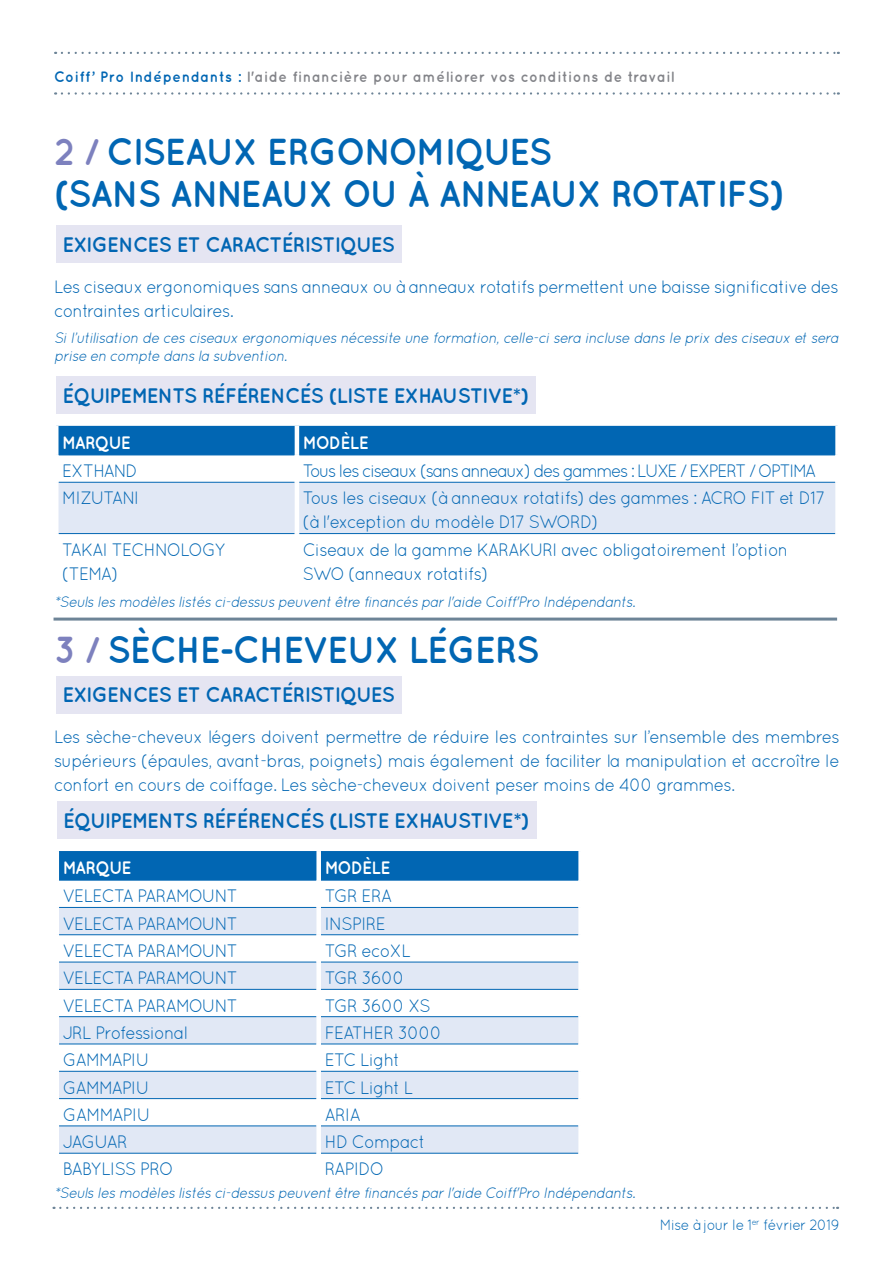
<style>
.page{position:relative;width:893px;height:1263px;background:#fff}
.page>*{position:absolute;margin:0;border:0;box-sizing:border-box;transform-origin:0 0}
.Texte_courant{font:700 37.5px/42px "Quicksand";letter-spacing:-.03em;color:#0166b3;scale:.94 1}
.t1{font:700 21px "Quicksand";letter-spacing:-.03em;color:#0166b3;scale:.94 1}
.Texte_courant-2{font:18px/24px "Quicksand";letter-spacing:-.04em;color:#0166b3;scale:.94 1}
.Texte_courant-3{font:18px "Quicksand";letter-spacing:-.08em;color:#0166b3;scale:.94 1}
.Texte_courant-4{font:700 18px "Quicksand";letter-spacing:-.04em;color:#fff;scale:.94 1}
.Texte_courant-5{font:italic 15px/18px "Quicksand";color:#0166b3;scale:.94 1}
.t2{font:700 15px "Quicksand";letter-spacing:.05em;color:#838489;scale:.93 1}
.Texte_courant-6{font:15px "Quicksand";letter-spacing:-.04em;color:#0166b3;scale:.94 1}
.s1{color:#0166b3}
.s2{color:#7d81be}
</style>
<div class="page">
<svg style="left:54px;top:1207px;width:784px;height:2px"></svg>
<hr style="left:54px;top:618px;width:783px;height:3px;background:#6d8497">
<div style="left:56px;top:226px;width:346px;height:37px;background:#e5e5f2"></div>
<div style="left:56px;top:676px;width:346px;height:37px;background:#e5e5f2"></div>
<div style="left:56px;top:376px;width:480px;height:38px;background:#e5e5f2"></div>
<div style="left:58px;top:426px;width:777px;height:29px;background:#0166b3"></div>
<div style="left:58px;top:483px;width:777px;height:50px;background:#e1e8f5"></div>
<hr style="left:58px;top:455px;width:237px;height:1px;background:#0166b3">
<hr style="left:299px;top:455px;width:536px;height:1px;background:#0166b3">
<hr style="left:58px;top:482px;width:237px;height:1px;background:#0166b3">
<hr style="left:299px;top:482px;width:536px;height:1px;background:#0166b3">
<hr style="left:58px;top:533px;width:237px;height:1px;background:#0166b3">
<hr style="left:299px;top:533px;width:536px;height:1px;background:#0166b3">
<hr style="left:295px;top:426px;width:4px;height:29px;background:#fff">
<hr style="left:295px;top:482px;width:4px;height:52px;background:#fff">
<div style="left:57px;top:802px;width:479px;height:37px;background:#e5e5f2"></div>
<div style="left:59px;top:851px;width:519px;height:29px;background:#0166b3"></div>
<svg style="left:59px;top:908px;width:519px;height:190px;fill:#e1e8f5"></svg>
<svg style="left:59px;top:1099px;width:519px;height:54px"></svg>
<hr style="left:59px;top:880px;width:257px;height:1px;background:#0166b3">
<hr style="left:321px;top:880px;width:257px;height:1px;background:#0166b3">
<hr style="left:59px;top:907px;width:257px;height:1px;background:#0166b3">
<hr style="left:321px;top:907px;width:257px;height:1px;background:#0166b3">
<hr style="left:59px;top:934px;width:257px;height:1px;background:#0166b3">
<hr style="left:321px;top:934px;width:257px;height:1px;background:#0166b3">
<hr style="left:59px;top:962px;width:257px;height:1px;background:#0166b3">
<hr style="left:321px;top:962px;width:257px;height:1px;background:#0166b3">
<hr style="left:59px;top:989px;width:257px;height:1px;background:#0166b3">
<hr style="left:321px;top:989px;width:257px;height:1px;background:#0166b3">
<hr style="left:59px;top:1016px;width:257px;height:1px;background:#0166b3">
<hr style="left:321px;top:1016px;width:257px;height:1px;background:#0166b3">
<hr style="left:59px;top:1043px;width:257px;height:1px;background:#0166b3">
<hr style="left:321px;top:1043px;width:257px;height:1px;background:#0166b3">
<hr style="left:59px;top:1071px;width:257px;height:1px;background:#0166b3">
<hr style="left:321px;top:1071px;width:257px;height:1px;background:#0166b3">
<hr style="left:59px;top:1098px;width:257px;height:1px;background:#0166b3">
<hr style="left:321px;top:1098px;width:257px;height:1px;background:#0166b3">
<hr style="left:59px;top:1125px;width:257px;height:1px;background:#0166b3">
<hr style="left:321px;top:1125px;width:257px;height:1px;background:#0166b3">
<hr style="left:59px;top:1153px;width:257px;height:1px;background:#0166b3">
<hr style="left:321px;top:1153px;width:257px;height:1px;background:#0166b3">
<div style="left:316px;top:851px;width:5px;height:29px;background:#fff"></div>
<div style="left:316px;top:907px;width:5px;height:28px;background:#fff"></div>
<div style="left:316px;top:935px;width:5px;height:27px;background:#fff"></div>
<div style="left:316px;top:962px;width:5px;height:27px;background:#fff"></div>
<div style="left:316px;top:989px;width:5px;height:28px;background:#fff"></div>
<div style="left:316px;top:1017px;width:5px;height:27px;background:#fff"></div>
<div style="left:316px;top:1044px;width:5px;height:27px;background:#fff"></div>
<div style="left:316px;top:1071px;width:5px;height:27px;background:#fff"></div>
<div style="left:316px;top:1098px;width:5px;height:28px;background:#fff"></div>
<div style="left:316px;top:1126px;width:5px;height:27px;background:#fff"></div>
<svg style="left:62px;top:52px;width:777px;height:2px"></svg>
<svg style="left:62px;top:92px;width:777px;height:3px"></svg>
<p class="t2" style="left:54px;top:68px;width:668px"><span class="s1">Coiff’ Pro Indépendants :</span> l'aide financière pour améliorer vos conditions de travail</p>
<p class="Texte_courant" style="left:54px;top:130px;width:778px"><span class="s2">2 /</span> CISEAUX ERGONOMIQUES<br>(SANS ANNEAUX OU À ANNEAUX ROTATIFS)</p>
<h3 class="t1" style="left:63px;top:232px;width:355px">EXIGENCES ET CARACTÉRISTIQUES</h3>
<p class="Texte_courant-2" style="left:54px;top:274px;width:836px">Les ciseaux ergonomiques sans anneaux ou à anneaux rotatifs permettent une baisse significative des contraintes articulaires.</p>
<p class="Texte_courant-5" style="left:54px;top:329px;width:840px">Sil’utilisation de cesciseaux ergonomiquesnécessite une formation,celle-cisera incluse dansle prix desciseaux etsera prise en compte dansla subvention.</p>
<h3 class="t1" style="left:63px;top:383px;width:498px">ÉQUIPEMENTS RÉFÉRENCÉS (LISTE EXHAUSTIVE*)</h3>
<p class="Texte_courant-4" style="left:62px;top:432px;width:74px">MARQUE</p>
<p class="Texte_courant-4" style="left:303px;top:432px;width:72px">MODÈLE</p>
<p class="Texte_courant-2" style="left:62px;top:459px;width:82px">EXTHAND</p>
<p class="Texte_courant-3" style="left:303px;top:460px;width:547px">Tous les ciseaux (sans anneaux) des gammes : LUXE / EXPERT / OPTIMA</p>
<p class="Texte_courant-2" style="left:62px;top:486px;width:84px">MIZUTANI</p>
<p class="Texte_courant-2" style="left:303px;top:486px;width:557px">Tous les ciseaux (à anneaux rotatifs) des gammes : ACRO FIT et D17 (à l'exception du modèle D17 SWORD)</p>
<p class="Texte_courant-2" style="left:62px;top:537px;width:175px">TAKAI TECHNOLOGY (TEMA)</p>
<p class="Texte_courant-2" style="left:303px;top:537px;width:518px">Ciseaux de la gamme KARAKURI avec obligatoirement l’option<br>SWO (anneaux rotatifs)</p>
<p class="Texte_courant-5" style="left:54px;top:592px;width:623px">*Seulslesmodèleslistésci-dessuspeuventêtre financésparl'aide Coiff'Pro Indépendants.</p>
<p class="Texte_courant" style="left:54px;top:628px;width:518px"><span class="s2">3 /</span> SÈCHE-CHEVEUX LÉGERS</p>
<h3 class="t1" style="left:63px;top:682px;width:355px">EXIGENCES ET CARACTÉRISTIQUES</h3>
<p class="Texte_courant-2" style="left:54px;top:725px;width:837px;text-align:justify">Les sèche-cheveux légers doivent permettre de réduire les contraintes sur l’ensemble des membres supérieurs (épaules, avant-bras, poignets) mais également de faciliter la manipulation et accroître le confort en cours de coiffage. Les sèche-cheveux doivent peser moins de 400 grammes.</p>
<h3 class="t1" style="left:63px;top:808px;width:498px">ÉQUIPEMENTS RÉFÉRENCÉS (LISTE EXHAUSTIVE*)</h3>
<p class="Texte_courant-4" style="left:63px;top:857px;width:74px">MARQUE</p>
<p class="Texte_courant-4" style="left:325px;top:857px;width:72px">MODÈLE</p>
<p class="Texte_courant-2" style="left:63px;top:884px;width:188px">VELECTA PARAMOUNT</p>
<p class="Texte_courant-2" style="left:325px;top:884px;width:73px">TGR ERA</p>
<p class="Texte_courant-2" style="left:63px;top:911px;width:188px">VELECTA PARAMOUNT</p>
<p class="Texte_courant-2" style="left:325px;top:911px;width:67px">INSPIRE</p>
<p class="Texte_courant-2" style="left:63px;top:938px;width:188px">VELECTA PARAMOUNT</p>
<p class="Texte_courant-2" style="left:325px;top:938px;width:93px">TGR ecoXL</p>
<p class="Texte_courant-2" style="left:63px;top:966px;width:188px">VELECTA PARAMOUNT</p>
<p class="Texte_courant-2" style="left:325px;top:966px;width:87px">TGR 3600</p>
<p class="Texte_courant-2" style="left:63px;top:993px;width:188px">VELECTA PARAMOUNT</p>
<p class="Texte_courant-2" style="left:325px;top:993px;width:114px">TGR 3600 XS</p>
<p class="Texte_courant-2" style="left:63px;top:1020px;width:135px">JRL Professional</p>
<p class="Texte_courant-2" style="left:325px;top:1020px;width:127px">FEATHER 3000</p>
<p class="Texte_courant-2" style="left:63px;top:1048px;width:94px">GAMMAPIU</p>
<p class="Texte_courant-2" style="left:325px;top:1048px;width:82px">ETC Light</p>
<p class="Texte_courant-2" style="left:63px;top:1075px;width:94px">GAMMAPIU</p>
<p class="Texte_courant-2" style="left:325px;top:1075px;width:96px">ETC Light L</p>
<p class="Texte_courant-2" style="left:63px;top:1102px;width:95px">GAMMAPIU</p>
<p class="Texte_courant-2" style="left:325px;top:1102px;width:40px">ARIA</p>
<p class="Texte_courant-2" style="left:63px;top:1130px;width:71px">JAGUAR</p>
<p class="Texte_courant-2" style="left:325px;top:1130px;width:109px">HD Compact</p>
<p class="Texte_courant-2" style="left:63px;top:1157px;width:119px">BABYLISS PRO</p>
<p class="Texte_courant-2" style="left:325px;top:1157px;width:65px">RAPIDO</p>
<p class="Texte_courant-5" style="left:54px;top:1184px;width:623px">*Seulslesmodèleslistésci-dessuspeuventêtre financésparl'aide Coiff'Pro Indépendants.</p>
<p class="Texte_courant-6" style="left:660px;top:1216px;width:193px">Mise à jour le 1<sup>er</sup> février 2019</p>
</div>
